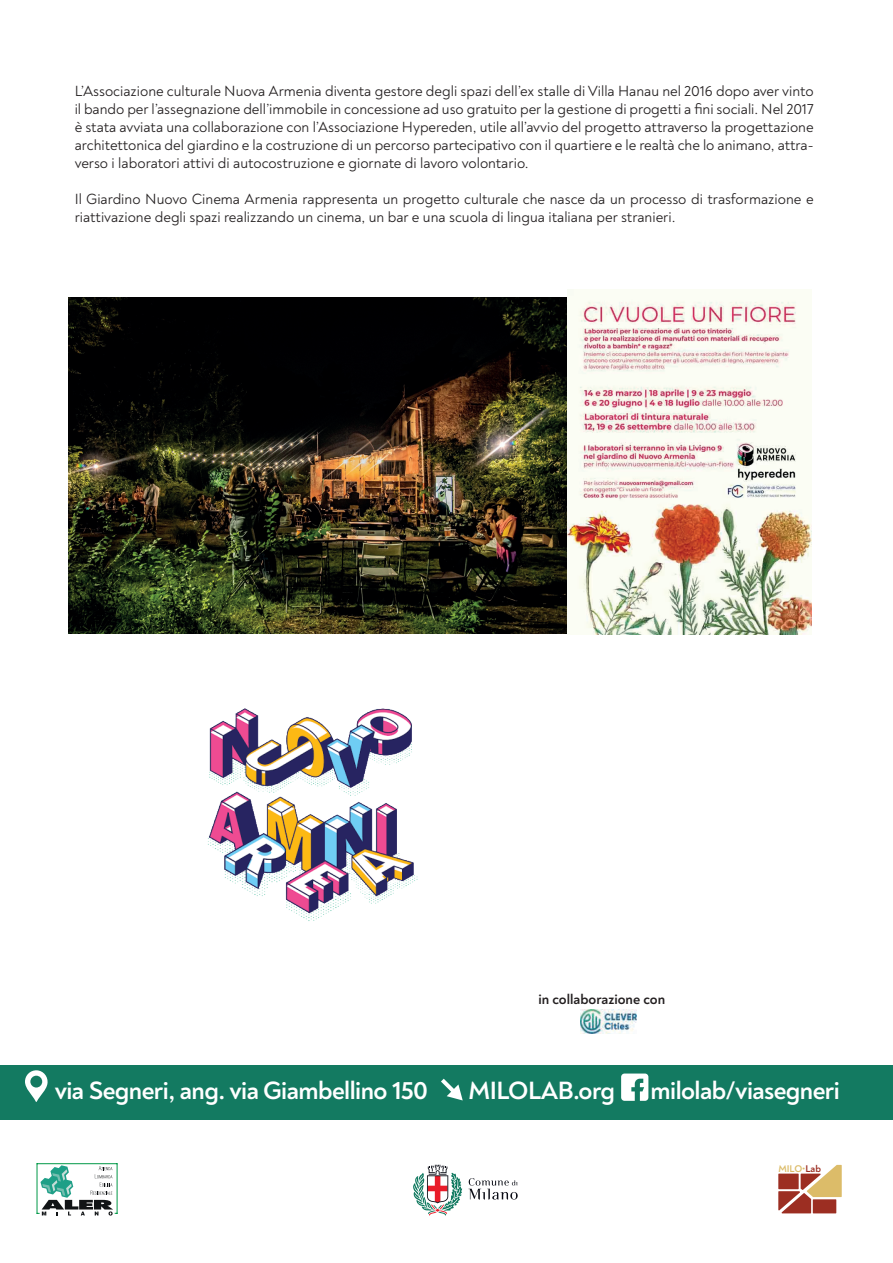
<style>
.page{position:relative;width:893px;height:1263px;background:#fff}
.page>*{position:absolute;margin:0;border:0;box-sizing:border-box;transform-origin:0 0}
.t1{font:700 25.5px "Noah";letter-spacing:-.02em;color:#fff}
.t2{font:15px/18px "Noah";color:#231f20;text-align:justify}
.t3{font:700 14.25px "Noah";color:#231f20}
.t4{font:700 9.9px "Noah";color:#dcbc69}
.s1{color:#9c2e22}
</style>
<div class="page">
<div style="left:0;top:1065px;width:893px;height:55px;background:#137a61"></div>
<svg style="left:621px;top:1073px;width:27px;height:28px"></svg>
<svg style="left:441px;top:1079px;width:22px;height:21px"></svg>
<svg style="left:25px;top:1070px;width:23px;height:32px"></svg>
<svg style="left:580px;top:1033px;width:41px;height:1px"></svg>
<img style="left:580px;top:1009px;width:57px;height:24px">
<hr style="left:37px;top:1163px;width:1px;height:51px;background:#009847">
<hr style="left:37px;top:1163px;width:80px;height:1px;background:#009847">
<hr style="left:117px;top:1163px;width:1px;height:51px;background:#009847">
<svg style="left:37px;top:1165px;width:80px;height:50px"></svg>
<svg style="left:469px;top:1178px;width:49px;height:21px"></svg>
<svg style="left:413px;top:1165px;width:49px;height:51px"></svg>
<svg style="left:778px;top:1165px;width:64px;height:48px"></svg>
<div style="left:813px;top:1199px;width:23px;height:14px;background:#9c2e22"></div>
<img style="left:68px;top:297px;width:500px;height:336px">
<img style="left:208px;top:708px;width:210px;height:213px">
<img style="left:568px;top:290px;width:243px;height:344px">
<p class="t2" style="left:75px;top:82px;width:740px">L’Associazione culturale Nuova Armenia diventa gestore degli spazi dell’ex stalle di Villa Hanau nel 2016 dopo aver vinto il bando per l’assegnazione dell’immobile in concessione ad uso gratuito per la gestione di progetti a fini sociali. Nel 2017 è stata avviata una collaborazione con l’Associazione Hypereden, utile all’avvio del progetto attraverso la progettazione architettonica del giardino e la costruzione di un percorso partecipativo con il quartiere e le realtà che lo animano, attra&shy;verso i laboratori attivi di autocostruzione e giornate di lavoro volontario.</p>
<p class="t2" style="left:75px;top:190px;width:740px">Il Giardino Nuovo Cinema Armenia rappresenta un progetto culturale che nasce da un processo di trasformazione e riattivazione degli spazi realizzando un cinema, un bar e una scuola di lingua italiana per stranieri.</p>
<p class="t3" style="left:538px;top:990px;width:128px">in collaborazione con</p>
<h1 class="t1" style="left:55px;top:1074px;width:375px">via Segneri, ang. via Giambellino 150</h1>
<h1 class="t1" style="left:469px;top:1074px;width:148px">MILOLAB.org</h1>
<h1 class="t1" style="left:651px;top:1074px;width:191px">milolab/viasegneri</h1>
<p class="t4" style="left:778px;top:1162px;width:44px">MILO•<span class="s1">Lab</span></p>
</div>
